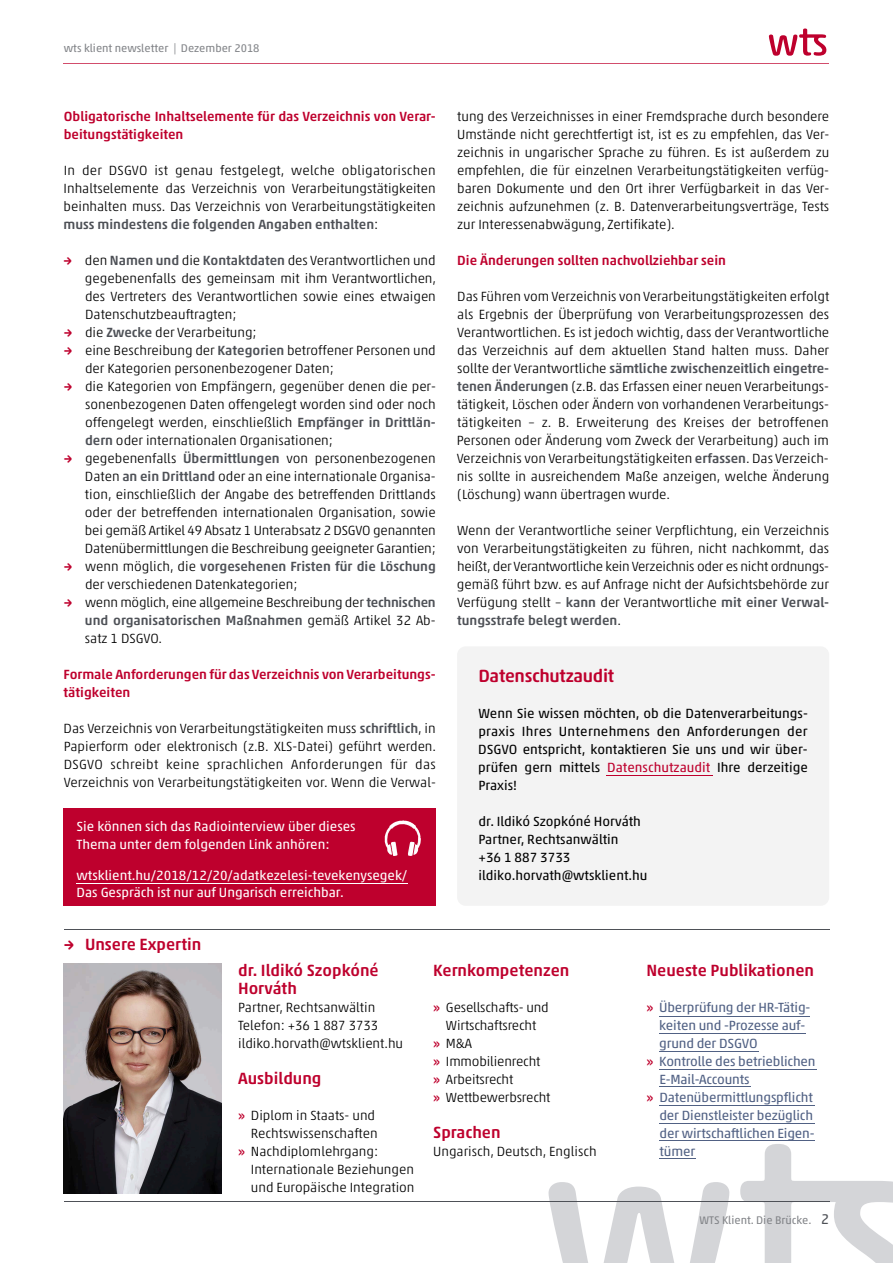
<style>
.page{position:relative;width:893px;height:1263px;background:#fff}
.page>*{position:absolute;margin:0;border:0;box-sizing:border-box;transform-origin:0 0}
.t1{font:500 18px "Akko Rounded Pro";letter-spacing:-.015em;color:#be002d}
.t2{font:500 16.5px/18px "Akko Pro";color:#be002d}
.t3{font:300 13.5px/18px "Akko Pro";color:#000;text-align:justify}
.t4{font:13.5px/18px "Akko Pro";color:#000;text-align:justify}
.t5{font:13.5px "Akko Pro";letter-spacing:-.01em;color:#516184}
.t6{font:500 13.5px/18px "Akko Pro";color:#be002d}
.t7{font:13.5px/17.2px "Akko Pro";color:#fff}
.t8{font:11.25px "Akko Pro";color:#838589}
.s1{font-weight:500;color:#4e5157}
.s2{font-family:"Akko Rounded Pro";font-weight:500;color:#be002d}
.s3{font-family:"Akko Rounded Pro"}
.s4{color:#be002d}
.s5{font-weight:500;color:#be002d}
.s6{font-size:14.25px;color:#4e5157}
</style>
<div class="page">
<hr style="left:64px;top:64px;width:765px;height:1px;background:#d24d6c">
<svg style="left:769px;top:29px;width:57px;height:27px"></svg>
<svg style="left:549px;top:1182px;width:180px;height:81px"></svg>
<svg style="left:740px;top:1144px;width:153px;height:119px"></svg>
<div style="left:457px;top:646px;width:372px;height:260px;background:#f3f3f3;border-radius:9px"></div>
<hr style="left:606px;top:775px;width:106px;height:1px;background:#be002d">
<div style="left:64px;top:808px;width:372px;height:98px;background:#be002d"></div>
<img style="left:385px;top:820px;width:28px;height:35px">
<hr style="left:77px;top:883px;width:331px;height:1px;background:#fff">
<hr style="left:64px;top:929px;width:765px;height:1px;background:#4e5157">
<hr style="left:64px;top:1201px;width:765px;height:1px;background:#4e5157">
<img style="left:64px;top:963px;width:157px;height:230px">
<hr style="left:659px;top:1105px;width:155px;height:1px;background:#516184">
<hr style="left:659px;top:1123px;width:155px;height:1px;background:#516184">
<hr style="left:659px;top:1140px;width:155px;height:1px;background:#516184">
<hr style="left:659px;top:1158px;width:36px;height:1px;background:#516184">
<hr style="left:659px;top:1016px;width:151px;height:1px;background:#516184">
<hr style="left:659px;top:1033px;width:147px;height:1px;background:#516184">
<hr style="left:659px;top:1051px;width:100px;height:1px;background:#516184">
<hr style="left:659px;top:1069px;width:157px;height:1px;background:#516184">
<hr style="left:659px;top:1086px;width:91px;height:1px;background:#516184">
<p class="t8" style="left:64px;top:42px;width:197px">wts klient newsletter | Dezember 2018</p>
<p class="t6" style="left:64px;top:107px;width:374px">Obligatorische Inhaltselemente für das Verzeichnis von Verar&shy;beitungstätigkeiten</p>
<p class="t3" style="left:64px;top:161px;width:374px">In der DSGVO ist genau festgelegt, welche obligatorischen Inhaltselemente das Verzeichnis von Verarbeitungstätigkeiten beinhalten muss. Das Verzeichnis von Verarbeitungstätigkeiten <span class="s1">muss mindestens die folgenden Angaben enthalten</span>:</p>
<p class="t3" style="left:85px;top:251px;width:353px;text-indent:-21px"><span class="s2">→</span> den <span class="s1">Namen und</span> die <span class="s1">Kontaktdaten</span> des Verantwortlichen und gegebenenfalls des gemeinsam mit ihm Verantwortlichen, des Vertreters des Verantwortlichen sowie eines etwaigen Datenschutzbeauftragten;</p>
<p class="t3" style="left:64px;top:323px;width:194px"><span class="s2">→</span> die <span class="s1">Zwecke</span> der Verarbeitung;</p>
<p class="t3" style="left:85px;top:341px;width:352px;text-indent:-21px"><span class="s2">→</span> eine Beschreibung der <span class="s1">Kategorien</span> betroffener Personen und der Kategorien personenbezogener Daten;</p>
<p class="t3" style="left:85px;top:377px;width:352px;text-indent:-21px"><span class="s2">→</span> die Kategorien von Empfängern, gegenüber denen die per&shy;sonenbezogenen Daten offengelegt worden sind oder noch offengelegt werden, einschließlich <span class="s1">Empfänger in Drittlän&shy;dern</span> oder internationalen Organisationen;</p>
<p class="t3" style="left:85px;top:449px;width:352px;text-indent:-21px"><span class="s2">→</span> gegebenenfalls <span class="s1">Übermittlungen</span> von personenbezogenen Daten <span class="s1">an ein Drittland</span> oder an eine internationale Organisa&shy;tion, einschließlich der Angabe des betreffenden Drittlands oder der betreffenden internationalen Organisation, sowie bei gemäß Artikel 49 Absatz 1 Unterabsatz 2 DSGVO genannten Datenübermittlungen die Beschreibung geeigneter Garantien;</p>
<p class="t3" style="left:85px;top:557px;width:352px;text-indent:-21px"><span class="s2">→</span> wenn möglich, die <span class="s1">vorgesehenen Fristen für die Löschung </span>der verschiedenen Datenkategorien;</p>
<p class="t3" style="left:85px;top:593px;width:352px;text-indent:-21px"><span class="s2">→</span> wenn möglich, eine allgemeine Beschreibung der <span class="s1">technischen und organisatorischen Maßnahmen</span> gemäß Artikel 32 Ab&shy;satz 1 DSGVO.</p>
<p class="t6" style="left:64px;top:665px;width:374px">Formale Anforderungen für das Verzeichnis von Verarbeitungs&shy;tätigkeiten</p>
<p class="t3" style="left:64px;top:719px;width:374px">Das Verzeichnis von Verarbeitungstätigkeiten muss <span class="s1">schriftlich</span>, in Papierform oder elektronisch (z.B. XLS-Datei) geführt werden.<br>DSGVO schreibt keine sprachlichen Anforderungen für das Verzeichnis von Verarbeitungstätigkeiten vor. Wenn die Verwal-</p>
<p class="t7" style="left:77px;top:818px;width:281px">Sie können sich das Radiointerview über dieses<br>Thema unter dem folgenden Link anhören:</p>
<p class="t7" style="left:77px;top:866px;width:332px">wtsklient.hu/2018/12/20/adatkezelesi-tevekenysegek/<br>Das Gespräch ist nur auf Ungarisch erreichbar.</p>
<p class="t2" style="left:64px;top:935px;width:139px"><span class="s3">→</span> Unsere Expertin</p>
<p class="t3" style="left:457px;top:107px;width:374px">tung des Verzeichnisses in einer Fremdsprache durch besondere Umstände nicht gerechtfertigt ist, ist es zu empfehlen, das Ver&shy;zeichnis in ungarischer Sprache zu führen. Es ist außerdem zu empfehlen, die für einzelnen Verarbeitungstätigkeiten verfüg&shy;baren Dokumente und den Ort ihrer Verfügbarkeit in das Ver&shy;zeichnis aufzunehmen (z. B. Datenverarbeitungsverträge, Tests zur Interessenabwägung, Zertifikate).</p>
<p class="t6" style="left:457px;top:251px;width:270px">Die Änderungen sollten nachvollziehbar sein</p>
<p class="t3" style="left:457px;top:287px;width:374px">Das Führen vom Verzeichnis von Verarbeitungstätigkeiten erfolgt als Ergebnis der Überprüfung von Verarbeitungsprozessen des Verantwortlichen. Es ist jedoch wichtig, dass der Verantwortliche das Verzeichnis auf dem aktuellen Stand halten muss. Daher sollte der Verantwortliche <span class="s1">sämtliche zwischenzeitlich eingetre&shy;tenen Änderungen</span> (z.B. das Erfassen einer neuen Verarbeitungs&shy;tätigkeit, Löschen oder Ändern von vorhandenen Verarbeitungs&shy;tätigkeiten – z. B. Erweiterung des Kreises der betroffenen Personen oder Änderung vom Zweck der Verarbeitung) auch im Verzeichnis von Verarbeitungstätigkeiten <span class="s1">erfassen</span>. Das Verzeich&shy;nis sollte in ausreichendem Maße anzeigen, welche Änderung (Löschung) wann übertragen wurde.</p>
<p class="t3" style="left:457px;top:521px;width:374px">Wenn der Verantwortliche seiner Verpflichtung, ein Verzeichnis von Verarbeitungstätigkeiten zu führen, nicht nachkommt, das heißt, der Verantwortliche kein Verzeichnis oder es nicht ordnungs&shy;gemäß führt bzw. es auf Anfrage nicht der Aufsichtsbehörde zur Verfügung stellt – <span class="s1">kann</span> der Verantwortliche <span class="s1">mit einer Verwal&shy;tungsstrafe belegt werden</span>.</p>
<h1 class="t1" style="left:478px;top:665px;width:137px">Datenschutzaudit</h1>
<p class="t4" style="left:478px;top:704px;width:331px">Wenn Sie wissen möchten, ob die Datenverarbeitungs&shy;praxis Ihres Unternehmens den Anforderungen der DSGVO entspricht, kontaktieren Sie uns und wir über&shy;prüfen gern mittels <span class="s4">Datenschutzaudit</span> Ihre derzeitige Praxis!</p>
<p class="t4" style="left:478px;top:812px;width:171px;text-align:left">dr. Ildikó Szopkóné Horváth<br>Partner, Rechtsanwältin<br>+36 1 887 3733 ildiko.horvath@wtsklient.hu</p>
<p class="t2" style="left:238px;top:961px;width:142px">dr. Ildikó Szopkóné<br>Horváth</p>
<p class="t3" style="left:238px;top:998px;width:167px;text-align:left">Partner, Rechtsanwältin<br>Telefon: +36 1 887 3733 ildiko.horvath@wtsklient.hu</p>
<p class="t2" style="left:238px;top:1069px;width:85px">Ausbildung</p>
<p class="t3" style="left:238px;top:1106px;width:138px"><span class="s5">»</span> Diplom in Staats- und</p>
<p class="t3" style="left:251px;top:1124px;width:128px">Rechtswissenschaften</p>
<p class="t3" style="left:238px;top:1142px;width:142px"><span class="s5">»</span> Nachdiplomlehrgang:</p>
<p class="t3" style="left:251px;top:1160px;width:165px">Internationale Beziehungen</p>
<p class="t3" style="left:251px;top:1178px;width:165px">und Europäische Integration</p>
<p class="t2" style="left:433px;top:961px;width:138px">Kernkompetenzen</p>
<p class="t3" style="left:433px;top:998px;width:117px"><span class="s5">»</span> Gesellschafts- und</p>
<p class="t3" style="left:446px;top:1016px;width:92px">Wirtschaftsrecht</p>
<p class="t3" style="left:433px;top:1034px;width:40px"><span class="s5">»</span> M&amp;A</p>
<p class="t3" style="left:433px;top:1052px;width:109px"><span class="s5">»</span> Immobilienrecht</p>
<p class="t3" style="left:433px;top:1070px;width:82px"><span class="s5">»</span> Arbeitsrecht</p>
<p class="t3" style="left:433px;top:1088px;width:119px"><span class="s5">»</span> Wettbewerbsrecht</p>
<p class="t2" style="left:433px;top:1123px;width:69px">Sprachen</p>
<p class="t3" style="left:433px;top:1142px;width:165px">Ungarisch, Deutsch, Englisch</p>
<p class="t2" style="left:646px;top:961px;width:169px">Neueste Publikationen</p>
<p class="t5" style="left:646px;top:999px;width:166px"><span class="s5">»</span> Überprüfung der HR-Tätig-</p>
<p class="t5" style="left:659px;top:1017px;width:148px">keiten und -Prozesse auf-</p>
<p class="t5" style="left:659px;top:1035px;width:100px">grund der DSGVO</p>
<p class="t5" style="left:646px;top:1053px;width:171px"><span class="s5">»</span> Kontrolle des betrieblichen</p>
<p class="t5" style="left:659px;top:1071px;width:92px">E-Mail-Accounts</p>
<p class="t5" style="left:647px;top:1089px;width:168px"><span class="s5">»</span> Datenübermittlungspflicht</p>
<p class="t5" style="left:659px;top:1107px;width:155px">der Dienstleister bezüglich</p>
<p class="t5" style="left:659px;top:1125px;width:157px">der wirtschaftlichen Eigen-</p>
<p class="t5" style="left:660px;top:1143px;width:37px">tümer</p>
<p class="t8" style="left:699px;top:1213px;width:131px">WTS Klient. Die Brücke. <span class="s6">2</span></p>
</div>
